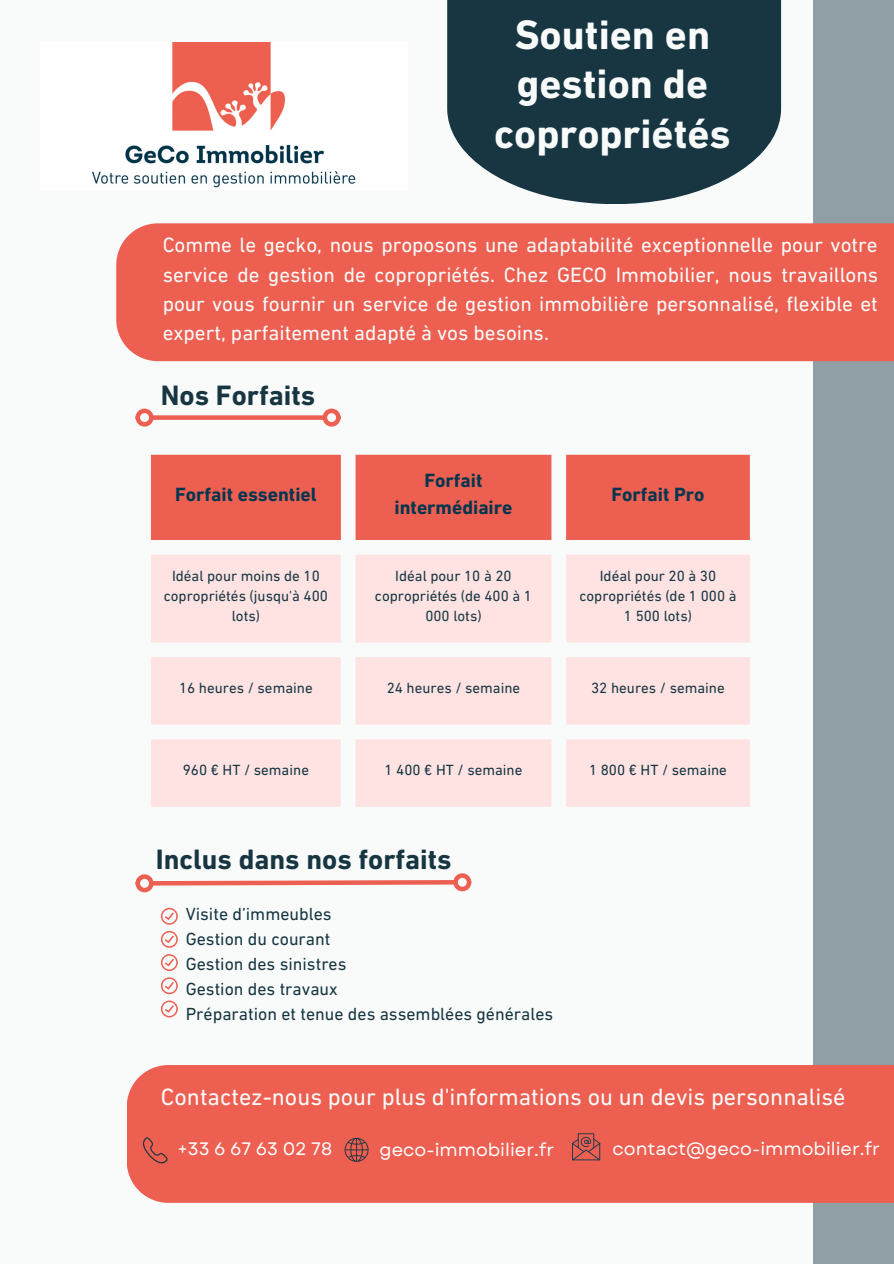
<style>
.page{position:relative;width:894px;height:1264px;background:#fff}
.page>*{position:absolute;margin:0;border:0;box-sizing:border-box;transform-origin:0 0}
.t1{font:700 41.85px/49.5px "DIN Next LT Pro";color:#f9fbfa;text-align:center}
.t2{font:700 28.5px "DIN Next LT Pro";color:#173642}
.t3{font:24px "DIN Next LT Pro";color:#f9fbfa}
.t4{font:21.15px/29.2px "DIN Next LT Pro";color:#f9fbfa;text-align:justify}
.t5{font:700 19.5px/27px "DIN Next LT Pro";color:#02364e;text-align:center}
.t6{font:18px "Garet";color:#fff}
.t7{font:17.85px "DIN Next LT Pro";color:#173642}
.t8{font:15px/20.2px "DIN Next LT Pro";color:#173642;text-align:center}
</style>
<div class="page">
<div style="left:0;top:0;width:893px;height:1263px;background:#f9fbfa"></div>
<img style="left:92px;top:43px;width:264px;height:145px">
<div style="left:812px;top:0;width:81px;height:1263px;background:#8f9fa4"></div>
<div style="left:116px;top:223px;width:777px;height:138px;background:#ec5f51"></div>
<div style="left:152px;top:415px;width:171px;height:5px;background:#ec5f51"></div>
<div style="left:322px;top:408px;width:18px;height:18px;border:5px solid #ec5f51;border-radius:50%"></div>
<div style="left:135px;top:408px;width:18px;height:18px;border:5px solid #ec5f51;border-radius:50%"></div>
<div style="left:151px;top:455px;width:598px;height:85px;background:#ec5f51"></div>
<svg style="left:151px;top:555px;width:598px;height:251px;fill:#ffe3e3"></svg>
<svg style="left:151px;top:877px;width:302px;height:10px"></svg>
<div style="left:453px;top:873px;width:18px;height:18px;border:5px solid #ec5f51;border-radius:50%"></div>
<div style="left:135px;top:874px;width:18px;height:18px;border:5px solid #ec5f51;border-radius:50%"></div>
<svg style="left:161px;top:907px;width:17px;height:17px"></svg>
<svg style="left:161px;top:930px;width:17px;height:17px"></svg>
<svg style="left:161px;top:954px;width:17px;height:17px"></svg>
<svg style="left:161px;top:977px;width:17px;height:17px"></svg>
<svg style="left:161px;top:1000px;width:17px;height:17px"></svg>
<div style="left:127px;top:1065px;width:766px;height:137px;background:#ec5f51"></div>
<svg style="left:572px;top:1133px;width:28px;height:27px"></svg>
<svg style="left:143px;top:1136px;width:25px;height:27px"></svg>
<svg style="left:344px;top:1137px;width:25px;height:25px"></svg>
<svg style="left:447px;top:0;width:333px;height:204px;background:#2d4954"></svg>
<p class="t1" style="left:494px;top:14px;width:238px">Soutien en gestion de copropriétés</p>
<p class="t4" style="left:163px;top:232px;width:717px">Comme le gecko, nous proposons une adaptabilité exceptionnelle pour votre service de gestion de copropriétés. Chez GECO Immobilier, nous travaillons pour vous fournir un service de gestion immobilière personnalisé, flexible et expert, parfaitement adapté à vos besoins.</p>
<p class="t2" style="left:161px;top:383px;width:156px">Nos Forfaits</p>
<p class="t5" style="left:175px;top:482px;width:143px">Forfait essentiel</p>
<p class="t5" style="left:394px;top:469px;width:119px">Forfait intermédiaire</p>
<p class="t5" style="left:611px;top:482px;width:95px">Forfait Pro</p>
<p class="t8" style="left:164px;top:566px;width:166px">Idéal pour moins de 10 copropriétés (jusqu'à 400 lots)</p>
<p class="t8" style="left:375px;top:566px;width:158px">Idéal pour 10 à 20 copropriétés (de 400 à 1<br>000 lots)</p>
<p class="t8" style="left:579px;top:566px;width:158px">Idéal pour 20 à 30 copropriétés (de 1 000 à<br>1 500 lots)</p>
<p class="t8" style="left:179px;top:679px;width:135px">16 heures / semaine</p>
<p class="t8" style="left:386px;top:679px;width:135px">24 heures / semaine</p>
<p class="t8" style="left:591px;top:679px;width:135px">32 heures / semaine</p>
<p class="t8" style="left:183px;top:761px;width:128px">960 € HT / semaine</p>
<p class="t8" style="left:384px;top:761px;width:139px">1 400 € HT / semaine</p>
<p class="t8" style="left:589px;top:761px;width:139px">1 800 € HT / semaine</p>
<p class="t2" style="left:156px;top:848px;width:297px">Inclus dans nos forfaits</p>
<p class="t7" style="left:186px;top:907px;width:147px">Visite d’immeubles</p>
<p class="t7" style="left:186px;top:931px;width:146px">Gestion du courant</p>
<p class="t7" style="left:186px;top:956px;width:162px">Gestion des sinistres</p>
<p class="t7" style="left:186px;top:981px;width:153px">Gestion des travaux</p>
<p class="t7" style="left:186px;top:1006px;width:369px">Préparation et tenue des assemblées générales</p>
<p class="t3" style="left:161px;top:1087px;width:686px">Contactez-nous pour plus d'informations ou un devis personnalisé</p>
<p class="t6" style="left:177px;top:1135px;width:156px">+33 6 67 63 02 78</p>
<p class="t6" style="left:379px;top:1137px;width:176px">geco-immobilier.fr</p>
<p class="t6" style="left:612px;top:1135px;width:269px">contact@geco-immobilier.fr</p>
</div>
